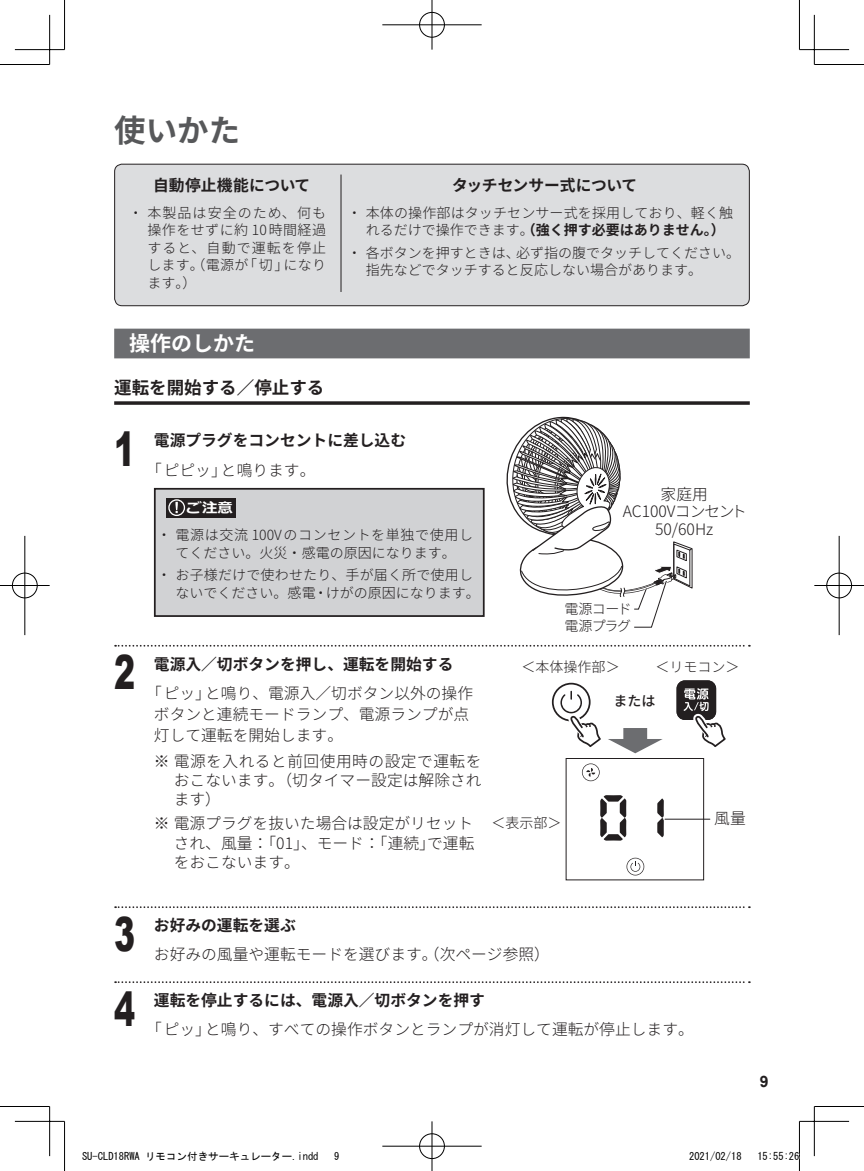
<style>
.page{position:relative;width:864px;height:1171px;background:#fff}
.page>*{position:absolute;margin:0;border:0;box-sizing:border-box;transform-origin:0 0}
.t1{font:900 47.25px "Arial";color:#231f20;scale:.67 1}
.t2{font:700 31.5px "Noto Sans CJ Kjp";color:#57585a}
.t3{font:700 21px "Noto Sans CJ Kjp";color:#fff}
.t4{font:700 17.5px "Noto Sans CJ Kjp";color:#231f20}
.t5{font:300 15.75px/19.2px "Noto Sans CJ Kjp";color:#231f20;text-align:justify}
.t6{font:700 15.75px "Noto Sans CJ Kjp";color:#231f20}
.t7{font:700 15.75px "Noto Sans CJ Kjp";letter-spacing:-.025em;color:#231f20}
.t8{font:700 15.75px "Arial";color:#231f20}
.t9{font:300 14px/17.5px "Noto Sans CJ Kjp";color:#231f20}
.t10{font:300 14px/17.5px "Noto Sans CJ Kjp";letter-spacing:.02em;color:#231f20;text-align:center}
.t11{font:700 14px "Meiryo";color:#fff;scale:1.1 1}
.t12{font:500 14px "Noto Sans CJ Kjp";color:#231f20}
.t13{font:10.5px "MS Gothic";color:#000}
.s1{font-weight:700}
</style>
<div class="page">
<div style="left:114px;top:329px;width:635px;height:29px;background:#6c6d70"></div>
<svg style="left:114px;top:401px;width:635px;height:4px;background:#3e3a3b"></svg>
<svg style="left:115px;top:645px;width:634px;height:1px"></svg>
<svg style="left:115px;top:906px;width:634px;height:2px"></svg>
<svg style="left:115px;top:981px;width:634px;height:2px"></svg>
<svg style="left:506px;top:417px;width:187px;height:211px"></svg>
<div style="left:155px;top:489px;width:328px;height:127px;background:#d1d2d4"></div>
<div style="left:166px;top:498px;width:69px;height:20px;background:#231f20"></div>
<svg style="left:169px;top:500px;width:15px;height:15px"></svg>
<div style="left:168px;top:499px;width:17px;height:17px;border:1px solid #fff;border-radius:50%"></div>
<svg style="left:175px;top:502px;width:3px;height:11px"></svg>
<div style="left:154px;top:488px;width:330px;height:129px;border:2px solid #231f20"></div>
<div style="left:676px;top:680px;width:39px;height:40px;background:#231f20;border-radius:8px"></div>
<svg style="left:683px;top:688px;width:43px;height:192px"></svg>
<div style="left:551px;top:683px;width:39px;height:38px;border:2px solid #231f20;border-radius:50%"></div>
<svg style="left:560px;top:691px;width:104px;height:185px"></svg>
<hr style="left:664px;top:818px;width:45px;height:2px;background:#fff">
<hr style="left:664px;top:819px;width:45px;height:1px;background:#231f20">
<div style="left:115px;top:164px;width:634px;height:142px;background:#dcdddf;border-radius:7px"></div>
<hr style="left:340px;top:174px;width:1px;height:118px;background:#231f20">
<div style="left:114px;top:164px;width:635px;height:142px;border:1px solid #231f20;border-radius:7px"></div>
<hr style="left:0;top:64px;width:50px;height:1px;background:#000">
<hr style="left:814px;top:64px;width:49px;height:1px;background:#000">
<hr style="left:0;top:1106px;width:50px;height:1px;background:#000">
<hr style="left:814px;top:1106px;width:49px;height:1px;background:#000">
<hr style="left:64px;top:0;width:1px;height:50px;background:#000">
<hr style="left:64px;top:1121px;width:1px;height:50px;background:#000">
<hr style="left:798px;top:0;width:1px;height:50px;background:#000">
<hr style="left:798px;top:1121px;width:1px;height:50px;background:#000">
<hr style="left:15px;top:49px;width:49px;height:1px;background:#000">
<hr style="left:799px;top:49px;width:49px;height:1px;background:#000">
<hr style="left:15px;top:1121px;width:49px;height:1px;background:#000">
<hr style="left:799px;top:1121px;width:49px;height:1px;background:#000">
<hr style="left:49px;top:15px;width:1px;height:49px;background:#000">
<hr style="left:49px;top:1106px;width:1px;height:50px;background:#000">
<hr style="left:813px;top:15px;width:1px;height:49px;background:#000">
<hr style="left:813px;top:1106px;width:1px;height:50px;background:#000">
<div style="left:418px;top:11px;width:27px;height:27px;border:2px solid #fff;border-radius:50%"></div>
<hr style="left:382px;top:24px;width:99px;height:2px;background:#fff">
<hr style="left:430px;top:0;width:3px;height:50px;background:#fff">
<div style="left:419px;top:12px;width:25px;height:25px;border:1px solid #000;border-radius:50%"></div>
<hr style="left:382px;top:25px;width:99px;height:1px;background:#000">
<hr style="left:431px;top:0;width:1px;height:50px;background:#000">
<div style="left:418px;top:1132px;width:27px;height:28px;border:2px solid #fff;border-radius:50%"></div>
<hr style="left:382px;top:1145px;width:99px;height:2px;background:#fff">
<hr style="left:430px;top:1121px;width:3px;height:50px;background:#fff">
<div style="left:419px;top:1133px;width:25px;height:26px;border:1px solid #000;border-radius:50%"></div>
<hr style="left:382px;top:1146px;width:99px;height:1px;background:#000">
<hr style="left:431px;top:1121px;width:1px;height:50px;background:#000">
<div style="left:11px;top:572px;width:27px;height:27px;border:2px solid #fff;border-radius:50%"></div>
<hr style="left:0;top:584px;width:50px;height:3px;background:#fff">
<hr style="left:24px;top:536px;width:2px;height:99px;background:#fff">
<div style="left:12px;top:573px;width:25px;height:25px;border:1px solid #000;border-radius:50%"></div>
<hr style="left:0;top:585px;width:50px;height:1px;background:#000">
<hr style="left:25px;top:536px;width:1px;height:99px;background:#000">
<div style="left:825px;top:572px;width:27px;height:27px;border:2px solid #fff;border-radius:50%"></div>
<hr style="left:814px;top:584px;width:49px;height:3px;background:#fff">
<hr style="left:837px;top:536px;width:3px;height:99px;background:#fff">
<div style="left:826px;top:573px;width:25px;height:25px;border:1px solid #000;border-radius:50%"></div>
<hr style="left:814px;top:585px;width:49px;height:1px;background:#000">
<hr style="left:838px;top:536px;width:1px;height:99px;background:#000">
<h2 class="t2" style="left:114px;top:113px;width:127px">使いかた</h2>
<p class="t6" style="left:153px;top:176px;width:159px">自動停止機能について</p>
<p class="t9" style="left:147px;top:204px;width:180px;text-align:justify;text-indent:-18px">・ 本製品は安全のため、何も操作をせずに約 10時間経過すると、自動で運転を停止します。（電源が「切」になります。）</p>
<p class="t7" style="left:452px;top:176px;width:186px">タッチセンサー式について</p>
<p class="t9" style="left:365px;top:204px;width:369px;text-indent:-18px">・ 本体の操作部はタッチセンサー式を採用しており、軽く触れるだけで操作できます。<span class="s1">（強く押す必要はありません。）</span></p>
<p class="t9" style="left:365px;top:244px;width:376px;text-indent:-18px">・ 各ボタンを押すときは、必ず指の腹でタッチしてください。指先などでタッチすると反応しない場合があります。</p>
<h3 class="t3" style="left:129px;top:331px;width:127px">操作のしかた</h3>
<p class="t4" style="left:114px;top:378px;width:212px">運転を開始する／停止する</p>
<h1 class="t1" style="left:114px;top:415px;width:33px">1</h1>
<p class="t6" style="left:154px;top:432px;width:253px">電源プラグをコンセントに差し込む</p>
<p class="t5" style="left:146px;top:460px;width:171px">「ピピッ」と鳴ります。</p>
<p class="t11" style="left:186px;top:498px;width:44px">ご注意</p>
<p class="t10" style="left:157px;top:527px;width:317px">・ 電源は交流 100Vのコンセントを単独で使用してください。火災・感電の原因になります。</p>
<p class="t9" style="left:175px;top:566px;width:306px;text-indent:-18px">・ お子様だけで使わせたり、手が届く所で使用しないでください。感電・けがの原因になります。</p>
<h1 class="t1" style="left:114px;top:638px;width:33px">2</h1>
<p class="t6" style="left:154px;top:655px;width:301px">電源入／切ボタンを押し、運転を開始する</p>
<p class="t5" style="left:154px;top:683px;width:320px;line-height:21px;text-align:left;text-indent:-8px">「ピッ」と鳴り、電源入／切ボタン以外の操作ボタンと連続モードランプ、電源ランプが点灯して運転を開始します。</p>
<p class="t5" style="left:174px;top:751px;width:309px;text-indent:-20px">※ 電源を入れると前回使用時の設定で運転をおこないます。（切タイマー設定は解除されます）</p>
<p class="t5" style="left:174px;top:814px;width:302px;text-indent:-20px">※ 電源プラグを抜いた場合は設定がリセットされ、風量：「01」、モード：「連続」で運転をおこないます。</p>
<p class="t5" style="left:622px;top:485px;width:126px;line-height:17.5px;text-align:center">家庭用<br>AC100Vコンセント<br>50/60Hz</p>
<p class="t9" style="left:564px;top:601px;width:69px">電源コード</p>
<p class="t9" style="left:564px;top:617px;width:68px">電源プラグ</p>
<p class="t9" style="left:521px;top:658px;width:99px">＜本体操作部＞</p>
<p class="t9" style="left:655px;top:658px;width:85px">＜リモコン＞</p>
<p class="t12" style="left:613px;top:693px;width:43px">または</p>
<p class="t9" style="left:491px;top:814px;width:72px">＜表示部＞</p>
<p class="t5" style="left:714px;top:808px;width:33px">風量</p>
<h1 class="t1" style="left:114px;top:899px;width:33px">3</h1>
<p class="t6" style="left:154px;top:916px;width:143px">お好みの運転を選ぶ</p>
<p class="t5" style="left:154px;top:945px;width:397px">お好みの風量や運転モードを選びます。（次ページ参照）</p>
<h1 class="t1" style="left:114px;top:974px;width:33px">4</h1>
<p class="t6" style="left:154px;top:991px;width:332px">運転を停止するには、電源入／切ボタンを押す</p>
<p class="t5" style="left:146px;top:1020px;width:549px">「ピッ」と鳴り、すべての操作ボタンとランプが消灯して運転が停止します。</p>
<p class="t8" style="left:759px;top:1070px;width:10px">9</p>
<p class="t13" style="left:82px;top:1151px;width:238px">SU-CLD18RWA リモコン付きサーキュレーター.indd</p>
<p class="t13" style="left:334px;top:1151px;width:7px">9</p>
<p class="t13" style="left:688px;top:1151px;width:54px">2021/02/18</p>
<p class="t13" style="left:757px;top:1151px;width:43px">15:55:26</p>
</div>
